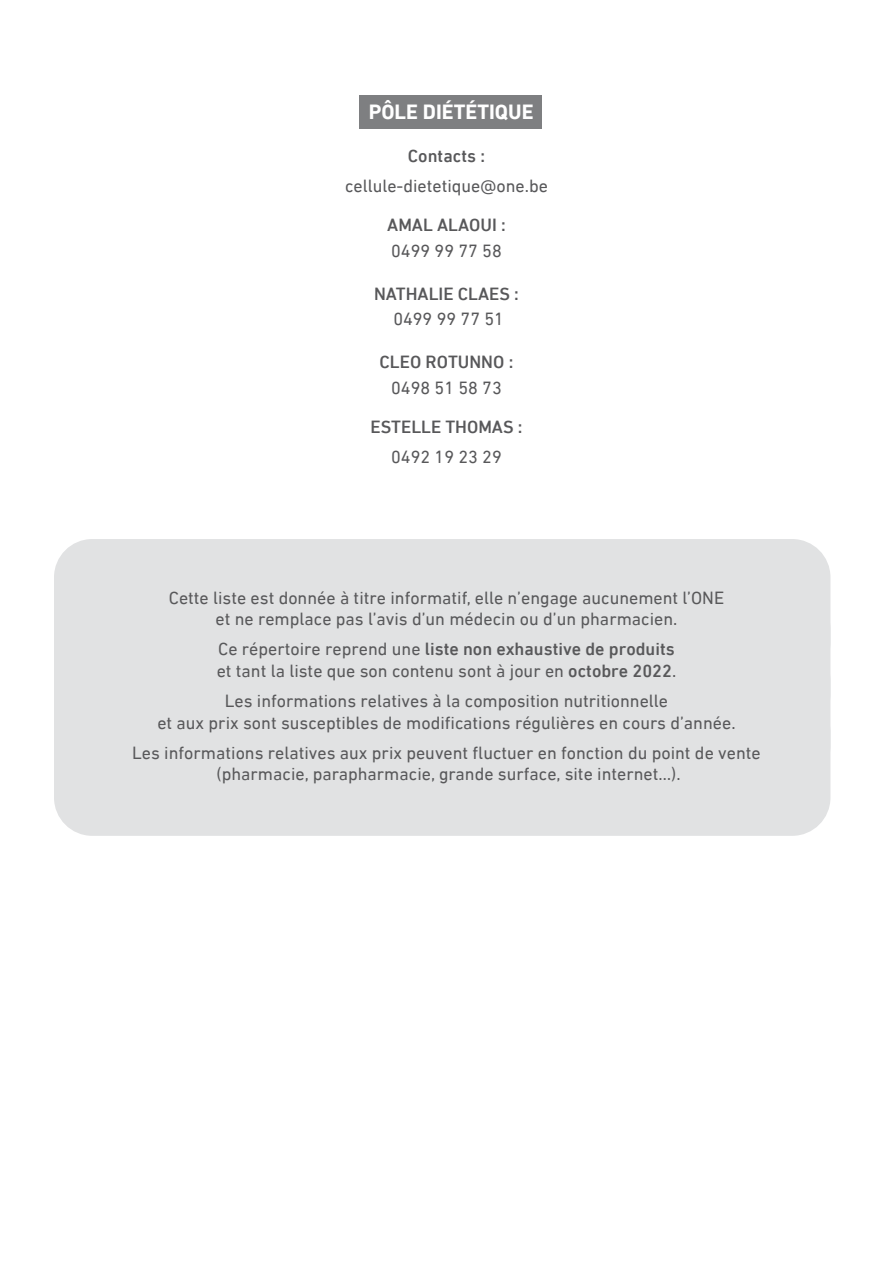
<style>
.page{position:relative;width:893px;height:1263px;background:#fff}
.page>*{position:absolute;margin:0;border:0;box-sizing:border-box;transform-origin:0 0}
.Titre_H2{font:700 21px "DIN Next LT Pro";color:#fff}
.Texte{font:18px/21.6px "DIN Next LT Pro";color:#58585a;text-align:center}
.Texte-2{font:500 18px "DIN Next LT Pro";color:#58585a}
.s1{font-weight:500}
</style>
<div class="page">
<div style="left:359px;top:95px;width:183px;height:34px;background:#7e7f81"></div>
<div style="left:54px;top:539px;width:776px;height:142px;background:#e1e2e3;border-radius:38px"></div>
<div style="left:54px;top:591px;width:776px;height:141px;background:#e1e2e3;border-radius:38px"></div>
<div style="left:54px;top:642px;width:776px;height:142px;background:#e1e2e3;border-radius:38px"></div>
<div style="left:54px;top:694px;width:776px;height:142px;background:#e1e2e3;border-radius:38px"></div>
<h1 class="Titre_H2" style="left:369px;top:100px;width:166px">PÔLE DIÉTÉTIQUE</h1>
<p class="Texte-2" style="left:408px;top:146px;width:79px">Contacts :</p>
<p class="Texte" style="left:345px;top:175px;width:204px">cellule-dietetique@one.be</p>
<p class="Texte-2" style="left:387px;top:214px;width:120px">AMAL ALAOUI :</p>
<p class="Texte" style="left:391px;top:240px;width:112px">0499 99 77 58</p>
<p class="Texte-2" style="left:374px;top:283px;width:146px">NATHALIE CLAES :</p>
<p class="Texte" style="left:393px;top:308px;width:112px">0499 99 77 51</p>
<p class="Texte-2" style="left:380px;top:352px;width:135px">CLEO ROTUNNO :</p>
<p class="Texte" style="left:391px;top:377px;width:112px">0498 51 58 73</p>
<p class="Texte-2" style="left:370px;top:416px;width:154px">ESTELLE THOMAS :</p>
<p class="Texte" style="left:391px;top:446px;width:112px">0492 19 23 29</p>
<p class="Texte" style="left:169px;top:586px;width:557px">Cette liste est donnée à titre informatif, elle n’engage aucunement l’ONE et ne remplace pas l’avis d’un médecin ou d’un pharmacien.</p>
<p class="Texte" style="left:217px;top:638px;width:461px;text-align:left">Ce répertoire reprend une <span class="s1">liste non exhaustive de produits </span>et tant la liste que son contenu sont à jour en <span class="s1">octobre 2022</span>.</p>
<p class="Texte" style="left:157px;top:690px;width:580px">Les informations relatives à la composition nutritionnelle<br>et aux prix sont susceptibles de modifications régulières en cours d’année.</p>
<p class="Texte" style="left:132px;top:741px;width:630px">Les informations relatives aux prix peuvent fluctuer en fonction du point de vente (pharmacie, parapharmacie, grande surface, site internet…).</p>
</div>
